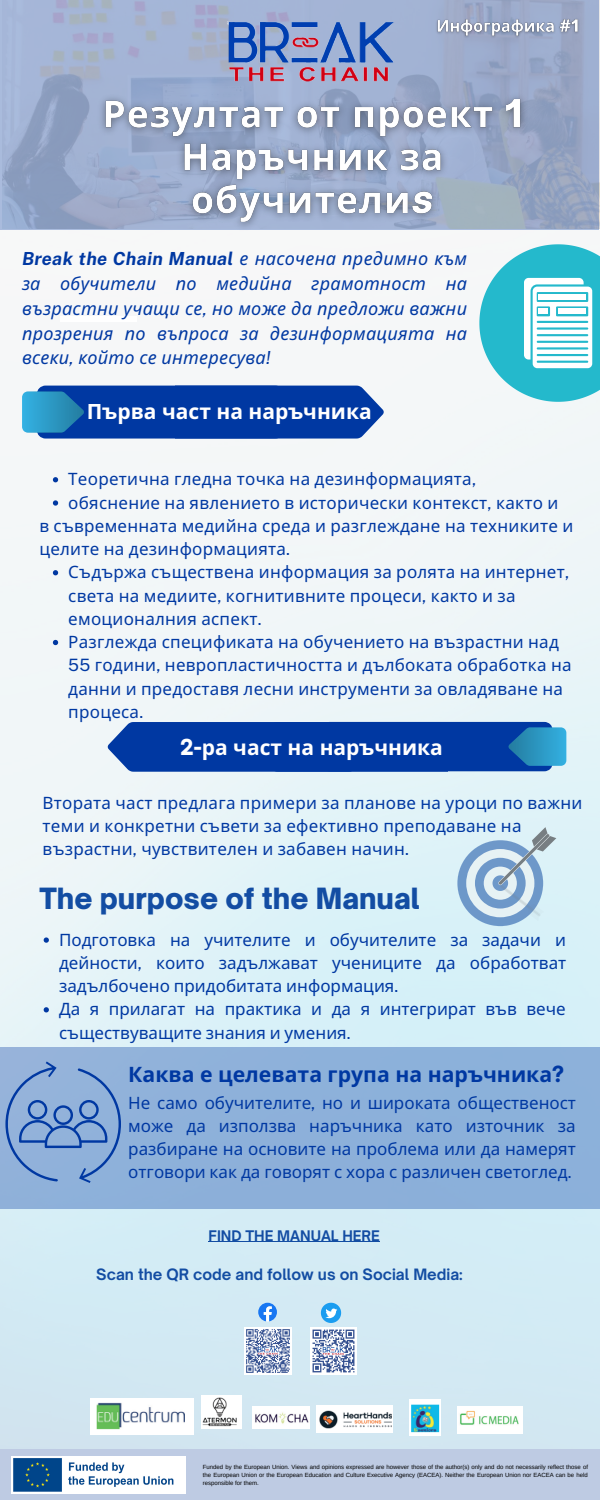
<style>
.page{position:relative;width:600px;height:1500px;background:#fff}
.page>*{position:absolute;margin:0;border:0;box-sizing:border-box;transform-origin:0 0}
.t1{font:900 28px "Open Sauce One";color:#134da3}
.t2{font:700 21.2px "Noto Sans";color:#0038a2}
.t3{font:700 21px "Noto Sans";color:#fff}
.t4{font:italic 18px/24.8px "Noto Sans";letter-spacing:.015em;color:#0038a2;text-align:justify}
.t5{font:17px/23.2px "Noto Sans";letter-spacing:.015em;color:#0038a2}
.t6{font:700 15px "Open Sauce One";color:#134da3}
.t7{font:700 14px "Open Sauce One";color:#134da3}
.t8{font:6px/8px "Arimo";color:#000;text-align:justify}
.s1{font-family:"Public Sans";font-weight:700}
.s2{font-family:"Public Sans"}
.s3{font-family:"Open Sauce One";font-weight:900}
</style>
<div class="page">
<img style="left:0;top:229px;width:600px;height:1220px">
<div style="left:60px;top:316px;width:76px;height:6px;background:#fff"></div>
<svg style="left:22px;top:386px;width:362px;height:53px;background:#114caa"></svg>
<div style="left:0;top:1048px;width:600px;height:161px;background:#8cb1da"></div>
<div style="left:0;top:1449px;width:600px;height:51px;background:#becbe3"></div>
<svg style="left:0;top:0;width:599px;height:229px;background:#9babcb"></svg>
<img style="left:219px;top:17px;width:181px;height:29px">
<svg style="left:53px;top:477px;width:5px;height:5px"></svg>
<svg style="left:53px;top:500px;width:5px;height:6px"></svg>
<svg style="left:53px;top:570px;width:5px;height:5px"></svg>
<svg style="left:53px;top:640px;width:5px;height:5px"></svg>
<svg style="left:108px;top:722px;width:458px;height:50px;background:#0c46a7"></svg>
<svg style="left:3px;top:1061px;width:118px;height:122px"></svg>
<img style="left:245px;top:1328px;width:46px;height:46px">
<img style="left:310px;top:1328px;width:47px;height:46px">
<svg style="left:258px;top:1303px;width:19px;height:18px"></svg>
<svg style="left:321px;top:1303px;width:20px;height:20px"></svg>
<img style="left:90px;top:1399px;width:103px;height:36px">
<img style="left:317px;top:1405px;width:76px;height:28px">
<img style="left:201px;top:1395px;width:41px;height:34px">
<img style="left:409px;top:1400px;width:32px;height:36px">
<img style="left:252px;top:1407px;width:57px;height:21px">
<img style="left:457px;top:1406px;width:66px;height:27px">
<svg style="left:479px;top:244px;width:121px;height:158px"></svg>
<div style="left:539px;top:309px;width:9px;height:5px;background:#fff"></div>
<svg style="left:457px;top:827px;width:99px;height:99px;background:#b3cde1"></svg>
<img style="left:11px;top:1457px;width:174px;height:36px">
<img style="left:90px;top:46px;width:446px;height:309px">
<svg style="left:44px;top:937px;width:5px;height:6px"></svg>
<svg style="left:44px;top:1007px;width:5px;height:5px"></svg>
<img style="left:433px;top:13px;width:150px;height:28px">
<hr style="left:209px;top:1241px;width:171px;height:1px;background:#134da3">
<p class="t4" style="left:22px;top:246px;width:447px"><span class="s1">Break the Chain Manual</span> е насочена предимно към за обучители по медийна грамотност на възрастни учащи се<span class="s2">,</span> но може да предложи важни прозрения по въпроса за дезинформацията на всеки<span class="s2">,</span> който се интересува<span class="s2">!</span></p>
<p class="t3" style="left:87px;top:396px;width:286px">Първа част на наръчника</p>
<p class="t5" style="left:68px;top:467px;width:409px">Теоретична гледна точка на дезинформацията<span class="s2">,</span></p>
<p class="t5" style="left:68px;top:490px;width:492px">обяснение на явлението в исторически контекст<span class="s2">,</span> както и</p>
<p class="t5" style="left:39px;top:514px;width:536px">в съвременната медийна среда и разглеждане на техниките и целите на дезинформацията<span class="s2">.</span></p>
<p class="t5" style="left:68px;top:560px;width:502px">Съдържа съществена информация за ролята на интернет<span class="s2">, </span>света на медиите<span class="s2">,</span> когнитивните процеси<span class="s2">,</span> както и за емоционалния аспект<span class="s2">.</span></p>
<p class="t5" style="left:68px;top:630px;width:505px">Разглежда спецификата на обучението на възрастни над <span class="s2">55</span> години<span class="s2">,</span> невропластичността и дълбоката обработка на данни и предоставя лесни инструменти за овладяване на процеса<span class="s2">.</span></p>
<p class="t3" style="left:180px;top:732px;width:264px"><span class="s3">2-</span>ра част на наръчника</p>
<p class="t5" style="left:43px;top:791px;width:541px">Втората част предлага примери за планове на уроци по важни теми и конкретни съвети за ефективно преподаване на възрастни<span class="s2">,</span> чувствителен и забавен начин<span class="s2">.</span></p>
<p class="t1" style="left:39px;top:881px;width:382px">The purpose of the Manual</p>
<p class="t5" style="left:59px;top:928px;width:509px;text-align:justify">Подготовка на учителите и обучителите за задачи и дейности<span class="s2">,</span> които задължават учениците да обработват задълбочено придобитата информация<span class="s2">.</span></p>
<p class="t5" style="left:59px;top:997px;width:508px">Да я прилагат на практика и да я интегрират във вече съществуващите знания и умения<span class="s2">.</span></p>
<p class="t2" style="left:128px;top:1059px;width:437px">Каква е целевата група на наръчника<span class="s3">?</span></p>
<p class="t5" style="left:128px;top:1090px;width:449px;text-align:justify">Не само обучителите<span class="s2">,</span> но и широката общественост може да използва наръчника като източник за разбиране на основите на проблема или да намерят отговори как да говорят с хора с различен светоглед<span class="s2">.</span></p>
<p class="t7" style="left:209px;top:1227px;width:173px">FIND THE MANUAL HERE</p>
<p class="t6" style="left:96px;top:1265px;width:368px">Scan the QR code and follow us on Social Media:</p>
<p class="t8" style="left:203px;top:1463px;width:387px">Funded by the European Union. Views and opinions expressed are however those of the author(s) only and do not necessarily reflect those of the European Union or the European Education and Culture Executive Agency (EACEA). Neither the European Union nor EACEA can be held responsible for them.</p>
</div>
